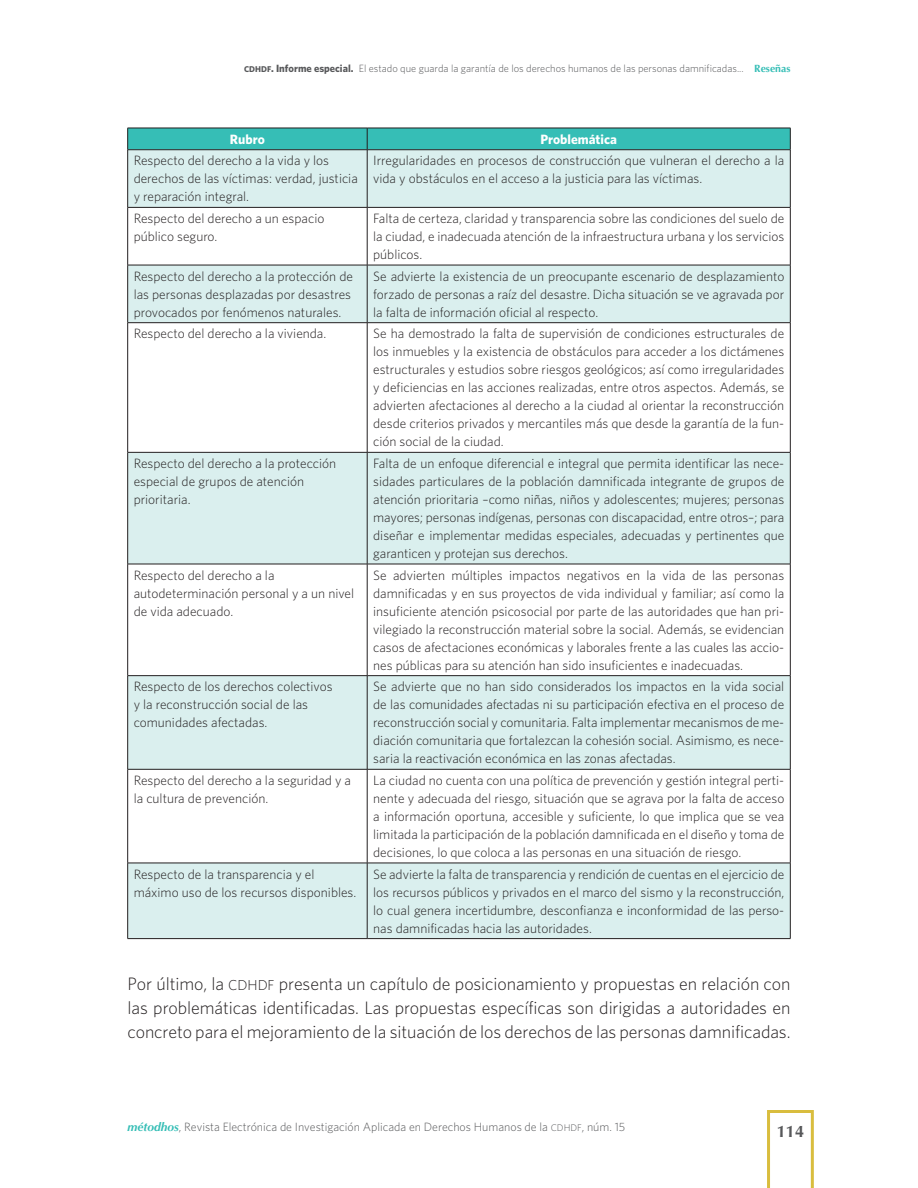
<style>
.page{position:relative;width:918px;height:1188px;background:#fff}
.page>*{position:absolute;margin:0;border:0;box-sizing:border-box;transform-origin:0 0}
.Texto_general{font:300 18px/24px "Whitney";letter-spacing:-.005em;color:#231f20;text-align:justify}
.Notas{font:700 16.5px "Optima";color:#57585a}
.Cuadros{font:300 13.5px/18px "Whitney";color:#231f20}
.Cuadros-2{font:700 13.5px "Whitney";color:#fff}
.t1{font:300 12px "Whitney";color:#57585a}
.t2{font:300 10.5px "Whitney";color:#57585a}
.s1{font-family:"Whitney Bold SC800";font-weight:400;font-size:8.4px}
.s2{font-family:"Whitney Bold SC800";font-weight:400}
.s3{font-weight:700}
.s4{font-family:"Optima";font-weight:700;color:#36beb6}
.s5{font-family:"Whitney Light SC800";font-weight:400;font-size:14.4px}
.s6{font-family:"Optima";font-weight:700;font-style:italic;color:#36beb6}
.s7{font-family:"Whitney Light SC800";font-weight:400;font-size:9.6px}
.s8{font-family:"Whitney Light SC800";font-weight:400}
</style>
<div class="page">
<svg style="left:767px;top:1110px;width:47px;height:78px"></svg>
<svg style="left:128px;top:150px;width:662px;height:788px;fill:#daefee"></svg>
<hr style="left:367px;top:150px;width:1px;height:57px;background:#231f20">
<hr style="left:367px;top:208px;width:1px;height:57px;background:#231f20">
<hr style="left:367px;top:265px;width:1px;height:58px;background:#231f20">
<hr style="left:367px;top:323px;width:1px;height:129px;background:#231f20">
<hr style="left:367px;top:453px;width:1px;height:111px;background:#231f20">
<hr style="left:367px;top:564px;width:1px;height:111px;background:#231f20">
<hr style="left:367px;top:676px;width:1px;height:93px;background:#231f20">
<hr style="left:367px;top:769px;width:1px;height:94px;background:#231f20">
<hr style="left:367px;top:863px;width:1px;height:75px;background:#231f20">
<div style="left:127px;top:128px;width:664px;height:22px;background:#36beb6"></div>
<hr style="left:128px;top:149px;width:239px;height:1px;background:#231f20">
<hr style="left:127px;top:150px;width:1px;height:57px;background:#231f20">
<hr style="left:367px;top:149px;width:424px;height:1px;background:#231f20">
<hr style="left:790px;top:150px;width:1px;height:57px;background:#231f20">
<hr style="left:128px;top:207px;width:239px;height:1px;background:#231f20">
<hr style="left:127px;top:208px;width:1px;height:57px;background:#231f20">
<hr style="left:367px;top:207px;width:424px;height:1px;background:#231f20">
<hr style="left:790px;top:208px;width:1px;height:57px;background:#231f20">
<hr style="left:128px;top:265px;width:239px;height:1px;background:#231f20">
<hr style="left:127px;top:265px;width:1px;height:58px;background:#231f20">
<hr style="left:367px;top:265px;width:424px;height:1px;background:#231f20">
<hr style="left:790px;top:265px;width:1px;height:58px;background:#231f20">
<hr style="left:128px;top:322px;width:239px;height:1px;background:#231f20">
<hr style="left:127px;top:323px;width:1px;height:129px;background:#231f20">
<hr style="left:367px;top:322px;width:424px;height:1px;background:#231f20">
<hr style="left:790px;top:323px;width:1px;height:129px;background:#231f20">
<hr style="left:128px;top:452px;width:239px;height:1px;background:#231f20">
<hr style="left:127px;top:453px;width:1px;height:111px;background:#231f20">
<hr style="left:367px;top:452px;width:424px;height:1px;background:#231f20">
<hr style="left:790px;top:453px;width:1px;height:111px;background:#231f20">
<hr style="left:128px;top:564px;width:239px;height:1px;background:#231f20">
<hr style="left:127px;top:564px;width:1px;height:111px;background:#231f20">
<hr style="left:367px;top:564px;width:424px;height:1px;background:#231f20">
<hr style="left:790px;top:564px;width:1px;height:111px;background:#231f20">
<hr style="left:128px;top:675px;width:239px;height:1px;background:#231f20">
<hr style="left:127px;top:676px;width:1px;height:93px;background:#231f20">
<hr style="left:367px;top:675px;width:424px;height:1px;background:#231f20">
<hr style="left:790px;top:676px;width:1px;height:93px;background:#231f20">
<hr style="left:128px;top:769px;width:239px;height:1px;background:#231f20">
<hr style="left:127px;top:769px;width:1px;height:94px;background:#231f20">
<hr style="left:367px;top:769px;width:424px;height:1px;background:#231f20">
<hr style="left:790px;top:769px;width:1px;height:94px;background:#231f20">
<hr style="left:128px;top:863px;width:239px;height:1px;background:#231f20">
<hr style="left:127px;top:863px;width:1px;height:75px;background:#231f20">
<hr style="left:367px;top:863px;width:424px;height:1px;background:#231f20">
<hr style="left:790px;top:863px;width:1px;height:75px;background:#231f20">
<hr style="left:128px;top:938px;width:239px;height:1px;background:#231f20">
<hr style="left:367px;top:938px;width:424px;height:1px;background:#231f20">
<p class="t2" style="left:244px;top:62px;width:548px"><span class="s1">cdhdf</span><span class="s2">.</span> <span class="s3">Informe especial.</span> El estado que guarda la garantía de los derechos humanos de las personas damnificadas... <span class="s4">Reseñas</span></p>
<p class="Cuadros-2" style="left:230px;top:131px;width:36px">Rubro</p>
<p class="Cuadros-2" style="left:540px;top:131px;width:78px">Problemática</p>
<p class="Cuadros" style="left:134px;top:151px;width:226px">Respecto del derecho a la vida y los derechos de las víctimas: verdad, justicia y reparación integral.</p>
<p class="Cuadros" style="left:373px;top:151px;width:413px">Irregularidades en procesos de construcción que vulneran el derecho a la vida y obstáculos en el acceso a la justicia para las víctimas.</p>
<p class="Cuadros" style="left:134px;top:209px;width:192px">Respecto del derecho a un espacio público seguro.</p>
<p class="Cuadros" style="left:373px;top:209px;width:413px;text-align:justify">Falta de certeza, claridad y transparencia sobre las condiciones del suelo de la ciudad, e inadecuada atención de la infraestructura urbana y los servicios públicos.</p>
<p class="Cuadros" style="left:134px;top:267px;width:221px">Respecto del derecho a la protección de las personas desplazadas por desastres provocados por fenómenos naturales.</p>
<p class="Cuadros" style="left:373px;top:267px;width:413px;text-align:justify">Se advierte la existencia de un preocupante escenario de desplazamiento forzado de personas a raíz del desastre. Dicha situación se ve agravada por la falta de información oficial al respecto.</p>
<p class="Cuadros" style="left:134px;top:324px;width:194px">Respecto del derecho a la vivienda.</p>
<p class="Cuadros" style="left:373px;top:324px;width:413px;text-align:justify">Se ha demostrado la falta de supervisión de condiciones estructurales de los inmuebles y la existencia de obstáculos para acceder a los dictámenes estructurales y estudios sobre riesgos geológicos; así como irregularidades y deficiencias en las acciones realizadas, entre otros aspectos. Además, se advierten afectaciones al derecho a la ciudad al orientar la reconstrucción desde criterios privados y mercantiles más que desde la garantía de la fun&shy;ción social de la ciudad.</p>
<p class="Cuadros" style="left:134px;top:454px;width:204px">Respecto del derecho a la protección especial de grupos de atención prioritaria.</p>
<p class="Cuadros" style="left:373px;top:454px;width:413px;text-align:justify">Falta de un enfoque diferencial e integral que permita identificar las nece&shy;sidades particulares de la población damnificada integrante de grupos de atención prioritaria –como niñas, niños y adolescentes; mujeres; personas mayores; personas indígenas, personas con discapacidad, entre otros–; para diseñar e implementar medidas especiales, adecuadas y pertinentes que garanticen y protejan sus derechos.</p>
<p class="Cuadros" style="left:134px;top:566px;width:222px">Respecto del derecho a la autodeterminación personal y a un nivel de vida adecuado.</p>
<p class="Cuadros" style="left:373px;top:566px;width:413px;text-align:justify">Se advierten múltiples impactos negativos en la vida de las personas damnificadas y en sus proyectos de vida individual y familiar; así como la insuficiente atención psicosocial por parte de las autoridades que han pri&shy;vilegiado la reconstrucción material sobre la social. Además, se evidencian casos de afectaciones económicas y laborales frente a las cuales las accio&shy;nes públicas para su atención han sido insuficientes e inadecuadas.</p>
<p class="Cuadros" style="left:134px;top:677px;width:200px">Respecto de los derechos colectivos y la reconstrucción social de las comunidades afectadas.</p>
<p class="Cuadros" style="left:373px;top:677px;width:413px;text-align:justify">Se advierte que no han sido considerados los impactos en la vida social de las comunidades afectadas ni su participación efectiva en el proceso de reconstrucción social y comunitaria. Falta implementar mecanismos de me&shy;diación comunitaria que fortalezcan la cohesión social. Asimismo, es nece&shy;saria la reactivación económica en las zonas afectadas.</p>
<p class="Cuadros" style="left:134px;top:771px;width:219px">Respecto del derecho a la seguridad y a la cultura de prevención.</p>
<p class="Cuadros" style="left:373px;top:771px;width:413px;text-align:justify">La ciudad no cuenta con una política de prevención y gestión integral perti&shy;nente y adecuada del riesgo, situación que se agrava por la falta de acceso a información oportuna, accesible y suficiente, lo que implica que se vea limitada la participación de la población damnificada en el diseño y toma de decisiones, lo que coloca a las personas en una situación de riesgo.</p>
<p class="Cuadros" style="left:134px;top:865px;width:224px">Respecto de la transparencia y el máximo uso de los recursos disponibles.</p>
<p class="Cuadros" style="left:373px;top:865px;width:413px;text-align:justify">Se advierte la falta de transparencia y rendición de cuentas en el ejercicio de los recursos públicos y privados en el marco del sismo y la reconstrucción, lo cual genera incertidumbre, desconfianza e inconformidad de las perso&shy;nas damnificadas hacia las autoridades.</p>
<p class="Texto_general" style="left:128px;top:971px;width:665px">Por último, la <span class="s5">cdhdf</span> presenta un capítulo de posicionamiento y propuestas en relación con las problemáticas identificadas. Las propuestas específicas son dirigidas a autoridades en concreto para el mejoramiento de la situación de los derechos de las personas damnificadas.</p>
<p class="t1" style="left:128px;top:1120px;width:499px"><span class="s6">métodhos</span>, Revista Electrónica de Investigación Aplicada en Derechos Humanos de la <span class="s7">cdhdf</span><span class="s8">,</span> núm. 15</p>
<p class="Notas" style="left:777px;top:1122px;width:29px">114</p>
</div>
